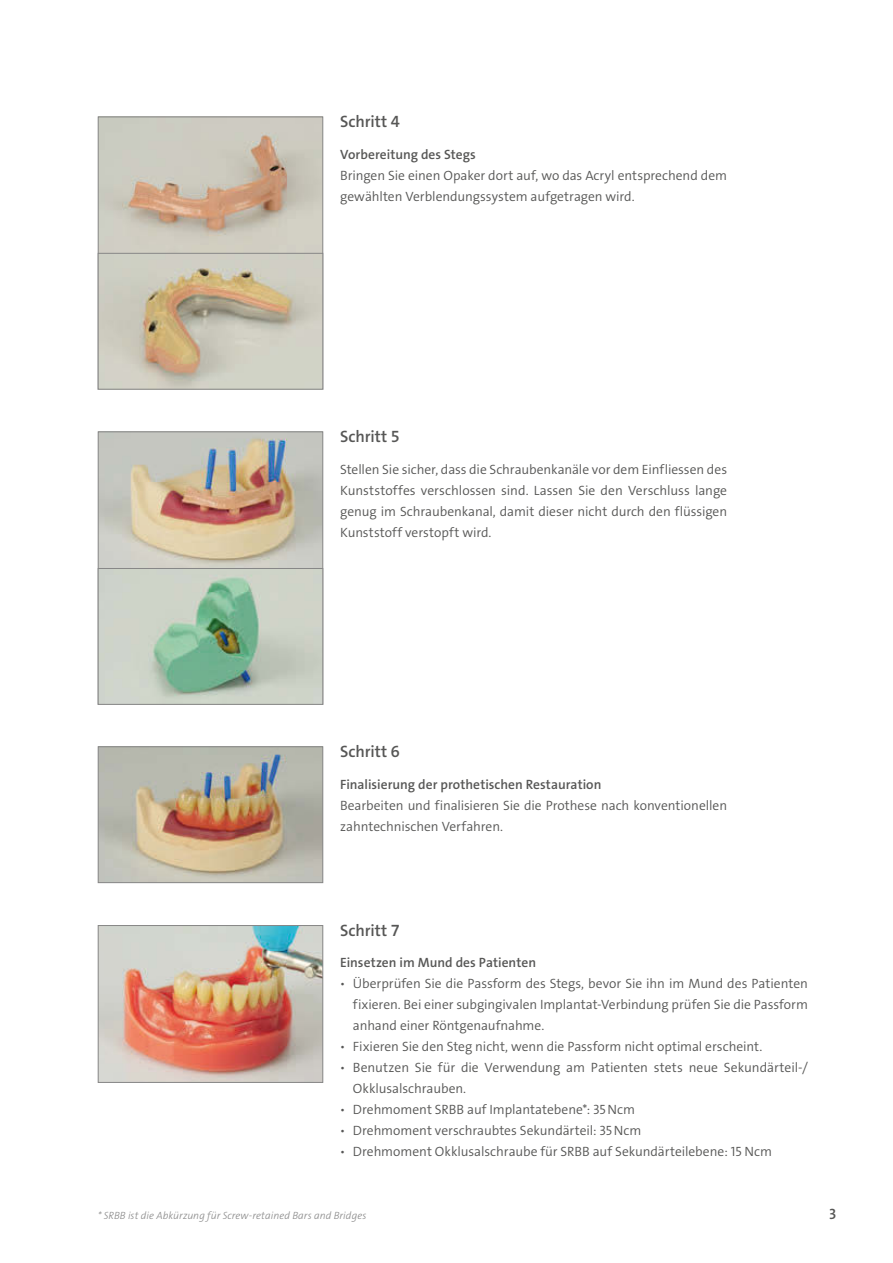
<style>
.page{position:relative;width:893px;height:1263px;background:#fff}
.page>*{position:absolute;margin:0;border:0;box-sizing:border-box;transform-origin:0 0}
.Subtitle{font:16.5px "The Sans LP6 Se Bld";letter-spacing:-.005em;color:#575756}
.Copy{font:15px "The Sans LP6 Se Bld";color:#575756}
.Copy-2{font:13.5px/21px "The Sans LP4 Se Lig";letter-spacing:-.005em;color:#575756}
.Copy_Subtitle{font:13.5px "The Sans LP6 Se Bld";color:#575756}
.Footnote{font:10.5px "The Sans LP3 Lig IT";letter-spacing:.005em;color:#878787}
</style>
<div class="page">
<img style="left:100px;top:119px;width:221px;height:134px">
<img style="left:100px;top:255px;width:221px;height:133px">
<div style="left:98px;top:253px;width:225px;height:137px;border:1px solid #878787"></div>
<img style="left:100px;top:433px;width:221px;height:135px">
<img style="left:100px;top:570px;width:221px;height:133px">
<div style="left:98px;top:568px;width:225px;height:137px;border:1px solid #878787"></div>
<img style="left:100px;top:748px;width:221px;height:133px">
<div style="left:98px;top:746px;width:225px;height:137px;border:1px solid #878787"></div>
<img style="left:100px;top:927px;width:221px;height:154px">
<div style="left:98px;top:925px;width:225px;height:158px;border:1px solid #878787"></div>
<p class="Subtitle" style="left:340px;top:111px;width:61px">Schritt 4</p>
<p class="Copy_Subtitle" style="left:340px;top:145px;width:137px">Vorbereitung des Stegs</p>
<p class="Copy-2" style="left:340px;top:165px;width:388px">Bringen Sie einen Opaker dort auf, wo das Acryl entsprechend dem gewählten Verblendungssystem aufgetragen wird.</p>
<p class="Subtitle" style="left:340px;top:426px;width:61px">Schritt 5</p>
<p class="Copy-2" style="left:340px;top:459px;width:388px;text-align:justify">Stellen Sie sicher, dass die Schraubenkanäle vor dem Einfliessen des Kunststoffes verschlossen sind. Lassen Sie den Verschluss lange genug im Schraubenkanal, damit dieser nicht durch den flüssigen Kunststoff verstopft wird.</p>
<p class="Subtitle" style="left:340px;top:741px;width:61px">Schritt 6</p>
<p class="Copy_Subtitle" style="left:340px;top:775px;width:263px">Finalisierung der prothetischen Restauration</p>
<p class="Copy-2" style="left:340px;top:795px;width:388px">Bearbeiten und finalisieren Sie die Prothese nach konventionellen zahntechnischen Verfahren.</p>
<p class="Subtitle" style="left:340px;top:919px;width:61px">Schritt 7</p>
<p class="Copy_Subtitle" style="left:340px;top:954px;width:197px">Einsetzen im Mund des Patienten</p>
<p class="Copy-2" style="left:353px;top:973px;width:456px;text-align:justify;text-indent:-13px">ѹ Überprüfen Sie die Passform des Stegs, bevor Sie ihn im Mund des Patienten fixieren. Bei einer subgingivalen Implantat-Verbindung prüfen Sie die Passform anhand einer Röntgenaufnahme.</p>
<p class="Copy-2" style="left:340px;top:1036px;width:424px">ѹ Fixieren Sie den Steg nicht, wenn die Passform nicht optimal erscheint.</p>
<p class="Copy-2" style="left:353px;top:1057px;width:456px;text-indent:-13px">ѹ Benutzen Sie für die Verwendung am Patienten stets neue Sekundärteil-/<br>Okklusalschrauben.</p>
<p class="Copy-2" style="left:340px;top:1099px;width:296px">ѹ Drehmoment SRBB auf Implantatebene*: 35Ncm</p>
<p class="Copy-2" style="left:340px;top:1120px;width:303px">ѹ Drehmoment verschraubtes Sekundärteil: 35Ncm</p>
<p class="Copy-2" style="left:340px;top:1141px;width:433px">ѹ Drehmoment Okklusalschraube für SRBB auf Sekundärteilebene: 15 Ncm</p>
<p class="Footnote" style="left:98px;top:1209px;width:270px">* SRBB ist die Abkürzung für Screw-retained Bars and Bridges</p>
<p class="Copy" style="left:829px;top:1204px;width:9px">3</p>
</div>
